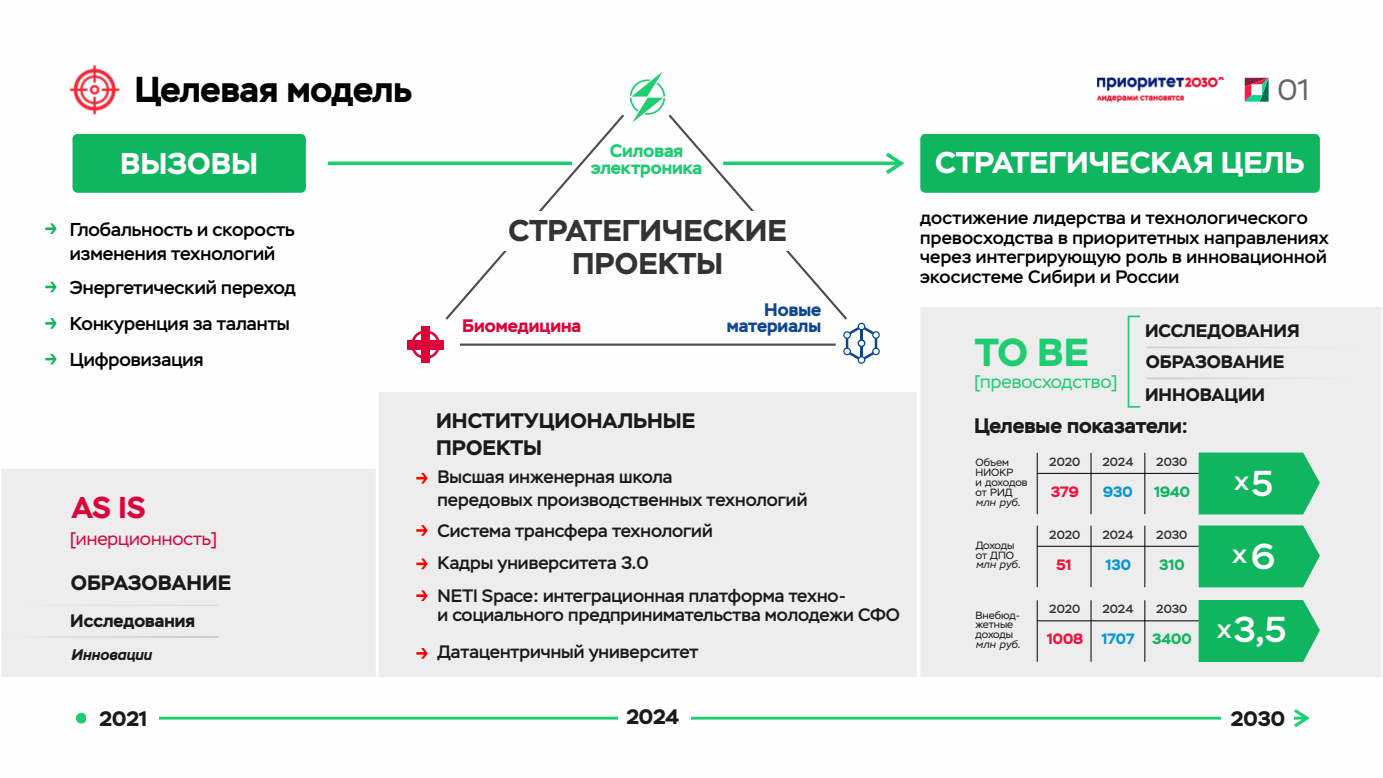
<style>
.page{position:relative;width:1383px;height:778px;background:#fff}
.page>*{position:absolute;margin:0;border:0;box-sizing:border-box;transform-origin:0 0}
.t1{font:700 39px "Stem";color:#1ecc72}
.t2{font:700 36px "Stem";color:#000}
.t3{font:500 36px "Stem";color:#fff}
.t4{font:700 30px "Stem";color:#fff}
.t5{font:700 30px/33px "Stem";color:#333;text-align:center}
.t6{font:700 30px "Stem";color:#db043a}
.t7{font:29.4px "Stem";color:#666}
.t8{font:500 25.8px "Stem";color:#fff}
.t9{font:700 21px/27px "Stem";color:#1a1a1a}
.t10{font:700 20.7px "Stem";color:#1a1a1a}
.t11{font:500 18.6px/24px "Stem";color:#000}
.t12{font:500 18px/23.1px "Stem";color:#1a1a1a}
.t13{font:500 18px/19.8px "Stem";letter-spacing:.01em;color:#000}
.t14{font:700 18px/30.9px "Stem";color:#1a1a1a}
.t15{font:700 18px/16.2px "Stem";color:#1ecc72;text-align:center}
.t16{font:18px "Stem";color:#1ecc72}
.t17{font:18px "Stem";color:#db043a}
.t18{font:700 18px/16.2px "Stem";color:#0d4691;text-align:right}
.t19{font:700 18px "Stem";color:#db043a}
.t20{font:italic 700 15.3px "Stem";color:#1a1a1a}
.t21{font:700 15px "Stem";color:#f20f38}
.t22{font:700 15px "Stem";color:#10b560}
.t23{font:700 15px "Stem";color:#0596d6}
.t24{font:500 12px "Stem";color:#333}
.t25{font:10.5px/9.9px "Stem";color:#1a1a1a}
.t26{font:italic 10.5px "Stem Text";color:#1a1a1a}
.t27{font:10.5px/9.9px "Stem";letter-spacing:-.02em;color:#1a1a1a}
.s1{color:#0596d6}
.s2{color:#10b560}
.s3{font-size:36px}
.s4{font-size:25.8px}
</style>
<div class="page">
<svg style="left:76px;top:709px;width:1233px;height:18px"></svg>
<img style="left:69px;top:64px;width:51px;height:51px">
<svg style="left:1244px;top:78px;width:24px;height:24px"></svg>
<img style="left:1097px;top:78px;width:126px;height:25px">
<svg style="left:45px;top:223px;width:12px;height:11px"></svg>
<div style="left:72px;top:134px;width:234px;height:59px;background:#10b560"></div>
<div style="left:87px;top:712px;width:72px;height:12px;background:#fff"></div>
<div style="left:618px;top:712px;width:72px;height:12px;background:#fff"></div>
<div style="left:1221px;top:712px;width:73px;height:12px;background:#fff"></div>
<div style="left:1px;top:469px;width:375px;height:208px;background:#ededed"></div>
<div style="left:379px;top:392px;width:538px;height:285px;background:#ededed"></div>
<div style="left:920px;top:307px;width:461px;height:370px;background:#ededed"></div>
<svg style="left:416px;top:473px;width:12px;height:10px"></svg>
<svg style="left:416px;top:525px;width:12px;height:11px"></svg>
<svg style="left:416px;top:590px;width:12px;height:11px"></svg>
<svg style="left:416px;top:648px;width:12px;height:10px"></svg>
<svg style="left:416px;top:558px;width:12px;height:11px"></svg>
<hr style="left:1037px;top:545px;width:161px;height:2px;background:#000">
<hr style="left:1144px;top:526px;width:1px;height:61px;background:#000">
<hr style="left:1090px;top:526px;width:1px;height:61px;background:#000">
<hr style="left:1036px;top:526px;width:1px;height:61px;background:#000">
<hr style="left:1037px;top:620px;width:161px;height:1px;background:#000">
<hr style="left:1144px;top:600px;width:1px;height:61px;background:#000">
<hr style="left:1090px;top:600px;width:1px;height:61px;background:#000">
<hr style="left:1036px;top:600px;width:1px;height:61px;background:#000">
<hr style="left:1037px;top:473px;width:161px;height:1px;background:#000">
<hr style="left:1144px;top:453px;width:1px;height:61px;background:#000">
<hr style="left:1090px;top:453px;width:1px;height:61px;background:#000">
<hr style="left:1036px;top:453px;width:1px;height:61px;background:#000">
<svg style="left:1198px;top:525px;width:121px;height:62px;background:#20b96a"></svg>
<svg style="left:1198px;top:600px;width:121px;height:62px;background:#1fb869"></svg>
<svg style="left:1198px;top:452px;width:121px;height:62px;background:#20b96a"></svg>
<div style="left:1127px;top:315px;width:14px;height:93px;border:2px solid #1ecc72"></div>
<div style="left:920px;top:134px;width:399px;height:59px;background:#10b560"></div>
<svg style="left:45px;top:282px;width:12px;height:10px"></svg>
<svg style="left:45px;top:318px;width:12px;height:11px"></svg>
<img style="left:1146px;top:346px;width:228px;height:2px">
<img style="left:1146px;top:377px;width:228px;height:2px">
<img style="left:1px;top:604px;width:217px;height:2px">
<img style="left:1px;top:635px;width:217px;height:2px">
<svg style="left:328px;top:71px;width:576px;height:293px"></svg>
<svg style="left:45px;top:354px;width:12px;height:10px"></svg>
<h2 class="t2" style="left:134px;top:74px;width:279px">Целевая модель</h2>
<h3 class="t7" style="left:1277px;top:77px;width:33px">01</h3>
<h3 class="t4" style="left:120px;top:150px;width:139px">ВЫЗОВЫ</h3>
<p class="t11" style="left:70px;top:218px;width:227px">Глобальность и скорость изменения технологий</p>
<p class="t11" style="left:70px;top:271px;width:227px;line-height:36.3px">Энергетический переход<br>Конкуренция за таланты</p>
<p class="t11" style="left:70px;top:349px;width:135px">Цифровизация</p>
<h3 class="t6" style="left:72px;top:495px;width:76px">AS IS</h3>
<p class="t17" style="left:70px;top:531px;width:148px">[инерционность]</p>
<p class="t10" style="left:71px;top:574px;width:162px">ОБРАЗОВАНИЕ</p>
<p class="t14" style="left:70px;top:606px;width:126px">Исследования</p>
<p class="t20" style="left:71px;top:648px;width:82px">Инновации</p>
<p class="t15" style="left:591px;top:144px;width:113px">Силовая электроника</p>
<h3 class="t5" style="left:508px;top:216px;width:280px">СТРАТЕГИЧЕСКИЕ<br>ПРОЕКТЫ</h3>
<p class="t19" style="left:462px;top:318px;width:120px">Биомедицина</p>
<p class="t18" style="left:726px;top:303px;width:96px">Новые материалы</p>
<p class="t9" style="left:436px;top:408px;width:261px">ИНСТИТУЦИОНАЛЬНЫЕ<br>ПРОЕКТЫ</p>
<p class="t12" style="left:437px;top:466px;width:371px">Высшая инженерная школа<br>передовых производственных технологий</p>
<p class="t12" style="left:437px;top:520px;width:277px">Система трансфера технологий</p>
<p class="t12" style="left:437px;top:552px;width:213px">Кадры университета 3.0</p>
<p class="t12" style="left:437px;top:588px;width:464px;line-height:18.6px">NETI Space: интеграционная платформа техно-<br>и социального предпринимательства молодежи СФО</p>
<p class="t12" style="left:437px;top:641px;width:262px">Датацентричный университет</p>
<h3 class="t4" style="left:935px;top:150px;width:370px">СТРАТЕГИЧЕСКАЯ ЦЕЛЬ</h3>
<p class="t13" style="left:920px;top:209px;width:410px">достижение лидерства и технологического превосходства в приоритетных направлениях через интегрирующую роль в инновационной экосистеме Сибири и России</p>
<h1 class="t1" style="left:975px;top:335px;width:115px">TO BE</h1>
<p class="t16" style="left:974px;top:374px;width:144px">[превосходство]</p>
<p class="t14" style="left:1145px;top:316px;width:156px">ИССЛЕДОВАНИЯ<br>ОБРАЗОВАНИЕ</p>
<p class="t14" style="left:1145px;top:381px;width:122px">ИННОВАЦИИ</p>
<p class="t9" style="left:974px;top:414px;width:215px">Целевые показатели:</p>
<p class="t25" style="left:975px;top:458px;width:53px">Объем<br>НИОКР<br>и доходов от РИД</p>
<p class="t26" style="left:975px;top:497px;width:46px">млн руб.</p>
<p class="t27" style="left:975px;top:541px;width:40px">Доходы от ДПО</p>
<p class="t26" style="left:975px;top:560px;width:46px">млн руб.</p>
<p class="t25" style="left:975px;top:610px;width:46px">Внебюд&shy;жетные доходы</p>
<p class="t26" style="left:975px;top:640px;width:46px">млн руб.</p>
<p class="t24" style="left:1049px;top:456px;width:33px">2020</p>
<p class="t24" style="left:1102px;top:456px;width:33px">2024</p>
<p class="t24" style="left:1156px;top:456px;width:33px">2030</p>
<p class="t21" style="left:1051px;top:485px;width:29px">379</p>
<p class="t23" style="left:1103px;top:485px;width:31px">930</p>
<p class="t22" style="left:1154px;top:485px;width:37px">1940</p>
<p class="t24" style="left:1049px;top:529px;width:33px">2020</p>
<p class="t24" style="left:1102px;top:529px;width:33px">2024</p>
<p class="t24" style="left:1156px;top:529px;width:33px">2030</p>
<p class="t21" style="left:1056px;top:558px;width:17px">51</p>
<p class="t23" style="left:1105px;top:558px;width:27px">130</p>
<p class="t22" style="left:1159px;top:558px;width:27px">310</p>
<p class="t24" style="left:1049px;top:603px;width:33px">2020</p>
<p class="t24" style="left:1102px;top:603px;width:33px">2024</p>
<p class="t24" style="left:1156px;top:603px;width:33px">2030</p>
<p class="t21" style="left:1046px;top:632px;width:146px">1008 <span class="s1">1707</span> <span class="s2">3400</span></p>
<h3 class="t8" style="left:1234px;top:470px;width:40px">x<span class="s3">5</span></h3>
<h3 class="t8" style="left:1232px;top:543px;width:44px">x<span class="s3">6</span></h3>
<h2 class="t3" style="left:1216px;top:614px;width:71px"><span class="s4">x</span>3,5</h2>
<p class="t9" style="left:100px;top:706px;width:49px">2021</p>
<p class="t9" style="left:626px;top:704px;width:54px">2024</p>
<p class="t9" style="left:1230px;top:706px;width:56px">2030</p>
</div>
